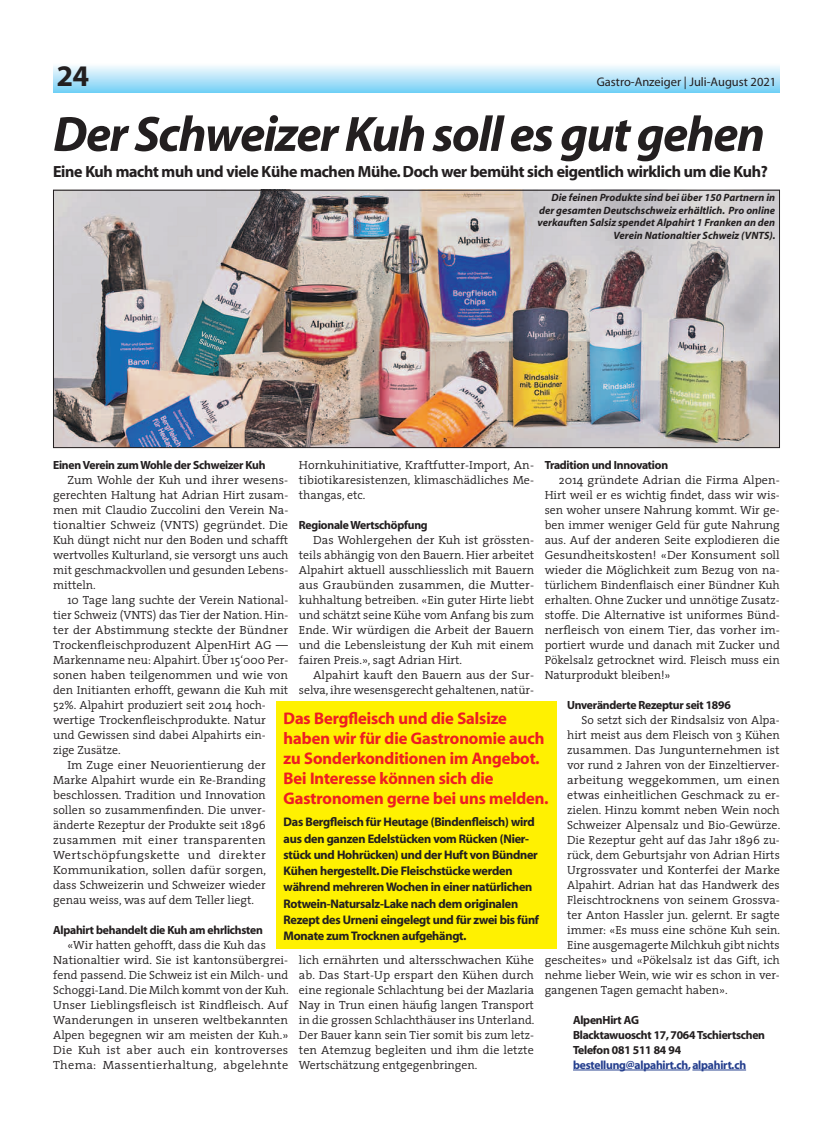
<style>
.page{position:relative;width:833px;height:1134px;background:#fff}
.page>*{position:absolute;margin:0;border:0;box-sizing:border-box;transform-origin:0 0}
.t1{font:italic 700 50px "Myriad";letter-spacing:-.03em;color:#231f20}
.t2{font:30px "Myriad Headline";color:#231f20}
.t3{font:16.88px/20px "Myriad Headline";color:#ee1d23}
.t4{font:16.25px "Myriad Headline";letter-spacing:-.015em;color:#231f20}
.t5{font:12.5px/16.2px "Myriad Headline";letter-spacing:-.015em;color:#231f20}
.t6{font:12.5px "Myriad";color:#231f20}
.t7{font:300 11.88px/15px "The Serif";color:#231f20;text-align:justify}
.t8{font:11.88px/15px "Myriad Headline";letter-spacing:-.015em;color:#231f20}
.t9{font:300 11.88px "The Serif";color:#231f20;scale:1.04 1}
.t10{font:11.88px "Myriad Headline";letter-spacing:-.015em;color:#253f8e}
.t11{font:300 11.88px "The Serif";letter-spacing:.035em;color:#231f20;scale:1.04 1}
.t12{font:300 11.88px "The Serif";letter-spacing:.02em;color:#231f20;scale:1.04 1}
.t13{font:italic 700 10.62px/12.5px "Myriad";color:#231f20;text-align:right}
</style>
<div class="page">
<div style="left:53px;top:64px;width:727px;height:28px;background:linear-gradient(to bottom,#fbfcfe,#7dd2f6)"></div>
<hr style="left:573px;top:1070px;width:115px;height:1px;background:#253f8e">
<hr style="left:692px;top:1070px;width:54px;height:1px;background:#253f8e">
<img style="left:55px;top:192px;width:723px;height:254px">
<div style="left:53px;top:190px;width:727px;height:258px;border:1px solid #231f20"></div>
<div style="left:276px;top:702px;width:280px;height:247px;background:#fff101"></div>
<h2 class="t2" style="left:57px;top:61px;width:34px">24</h2>
<p class="t6" style="left:596px;top:76px;width:181px">Gastro-Anzeiger | Juli-August 2021</p>
<h1 class="t1" style="left:53px;top:108px;width:713px">Der Schweizer Kuh soll es gut gehen</h1>
<h3 class="t4" style="left:53px;top:164px;width:716px">Eine Kuh macht muh und viele Kühe machen Mühe. Doch wer bemüht sich eigentlich wirklich um die Kuh?</h3>
<p class="t13" style="left:537px;top:192px;width:240px">Die feinen Produkte sind bei über 150 Partnern in der gesamten Deutschschweiz erhältlich. Pro online verkauften Salsiz spendet Alpahirt 1 Franken an den Verein Nationaltier Schweiz (VNTS).</p>
<p class="t7" style="left:299px;top:457px;width:237px">Hornkuhinitiative, Kraftfutter-Import, An&shy;tibiotikaresistenzen, klimaschädliches Me&shy;thangas, etc.</p>
<p class="t8" style="left:299px;top:518px;width:130px">Regionale Wertschöpfung</p>
<p class="t7" style="left:299px;top:532px;width:237px;text-indent:14px">Das Wohlergehen der Kuh ist grössten&shy;teils abhängig von den Bauern. Hier arbeitet Alpahirt aktuell ausschliesslich mit Bauern aus Graubünden zusammen, die Mutter&shy;kuhhaltung betreiben. «Ein guter Hirte liebt und schätzt seine Kühe vom Anfang bis zum Ende. Wir würdigen die Arbeit der Bauern und die Lebensleistung der Kuh mit einem fairen Preis.», sagt Adrian Hirt.</p>
<p class="t7" style="left:299px;top:667px;width:237px;text-align:right">Alpahirt kauft den Bauern aus der Sur&shy;selva, ihre wesensgerecht gehaltenen, natür-</p>
<p class="t8" style="left:53px;top:458px;width:214px">Einen Verein zum Wohle der Schweizer Kuh</p>
<p class="t7" style="left:53px;top:472px;width:237px;text-indent:14px">Zum Wohle der Kuh und ihrer wesens&shy;gerechten Haltung hat Adrian Hirt zusam&shy;men mit Claudio Zuccolini den Verein Na&shy;tionaltier Schweiz (VNTS) gegründet. Die Kuh düngt nicht nur den Boden und schafft wertvolles Kulturland, sie versorgt uns auch mit geschmackvollen und gesunden Lebens&shy;mitteln.</p>
<p class="t7" style="left:67px;top:592px;width:222px">10 Tage lang suchte der Verein National-</p>
<p class="t7" style="left:53px;top:607px;width:237px">tier Schweiz (VNTS) das Tier der Nation. Hin-</p>
<p class="t9" style="left:53px;top:620px;width:227px">ter der Abstimmung steckte der Bündner</p>
<p class="t7" style="left:53px;top:637px;width:236px">Trockenfleischproduzent AlpenHirt AG —</p>
<p class="t7" style="left:53px;top:652px;width:237px">Markenname neu: Alpahirt. Über 15‘000 Per-</p>
<p class="t7" style="left:53px;top:667px;width:236px">sonen haben teilgenommen und wie von</p>
<p class="t7" style="left:53px;top:682px;width:237px">den Initianten erhofft, gewann die Kuh mit</p>
<p class="t7" style="left:53px;top:697px;width:214px">52%. Alpahirt produziert seit 2014 hoch-</p>
<p class="t7" style="left:53px;top:712px;width:214px">wertige Trockenfleischprodukte. Natur</p>
<p class="t7" style="left:53px;top:727px;width:214px">und Gewissen sind dabei Alpahirts ein-</p>
<p class="t7" style="left:53px;top:742px;width:69px">zige Zusätze.</p>
<p class="t7" style="left:67px;top:757px;width:200px">Im Zuge einer Neuorientierung der</p>
<p class="t7" style="left:53px;top:772px;width:214px">Marke Alpahirt wurde ein Re-Branding</p>
<p class="t7" style="left:53px;top:787px;width:214px">beschlossen. Tradition und Innovation</p>
<p class="t7" style="left:53px;top:802px;width:214px">sollen so zusammenfinden. Die unver-</p>
<p class="t7" style="left:53px;top:817px;width:214px">änderte Rezeptur der Produkte seit 1896</p>
<p class="t12" style="left:53px;top:830px;width:206px">zusammen mit einer transparenten</p>
<p class="t11" style="left:53px;top:845px;width:206px">Wertschöpfungskette und direkter</p>
<p class="t9" style="left:53px;top:860px;width:206px">Kommunikation, sollen dafür sorgen,</p>
<p class="t7" style="left:53px;top:877px;width:214px">dass Schweizerin und Schweizer wieder</p>
<p class="t7" style="left:53px;top:892px;width:202px">genau weiss, was auf dem Teller liegt.</p>
<p class="t8" style="left:53px;top:923px;width:211px">Alpahirt behandelt die Kuh am ehrlichsten</p>
<p class="t7" style="left:53px;top:937px;width:237px;text-align:left;text-indent:14px">«Wir hatten gehofft, dass die Kuh das Nationaltier wird. Sie ist kantonsübergrei&shy;fend passend. Die Schweiz ist ein Milch- und Schoggi-Land. Die Milch kommt von der Kuh.<br>Unser Lieblingsfleisch ist Rindfleisch. Auf Wanderungen in unseren weltbekannten Alpen begegnen wir am meisten der Kuh.» Die Kuh ist aber auch ein kontroverses Thema: Massentierhaltung, abgelehnte</p>
<p class="t8" style="left:544px;top:458px;width:125px">Tradition und Innovation</p>
<p class="t7" style="left:544px;top:472px;width:237px;text-indent:14px">2014 gründete Adrian die Firma Alpen-Hirt weil er es wichtig findet, dass wir wis&shy;sen woher unsere Nahrung kommt. Wir ge&shy;ben immer weniger Geld für gute Nahrung aus. Auf der anderen Seite explodieren die Gesundheitskosten! «Der Konsument soll wieder die Möglichkeit zum Bezug von na&shy;türlichem Bindenflaisch einer Bündner Kuh erhalten. Ohne Zucker und unnötige Zusatz&shy;stoffe. Die Alternative ist uniformes Bünd&shy;nerfleisch von einem Tier, das vorher im&shy;portiert wurde und danach mit Zucker und Pökelsalz getrocknet wird. Fleisch muss ein Naturprodukt bleiben!»</p>
<p class="t8" style="left:567px;top:698px;width:165px">Unveränderte Rezeptur seit 1896</p>
<p class="t7" style="left:581px;top:712px;width:199px">So setzt sich der Rindsalsiz von Alpa-</p>
<p class="t7" style="left:567px;top:727px;width:214px">hirt meist aus dem Fleisch von 3 Kühen</p>
<p class="t7" style="left:567px;top:742px;width:214px">zusammen. Das Jungunternehmen ist</p>
<p class="t7" style="left:567px;top:757px;width:214px">vor rund 2 Jahren von der Einzeltierver-</p>
<p class="t9" style="left:567px;top:770px;width:206px">arbeitung weggekommen, um einen</p>
<p class="t7" style="left:567px;top:787px;width:214px">etwas einheitlichen Geschmack zu er-</p>
<p class="t7" style="left:567px;top:802px;width:214px">zielen. Hinzu kommt neben Wein noch</p>
<p class="t7" style="left:567px;top:817px;width:215px">Schweizer Alpensalz und Bio-Gewürze.</p>
<p class="t7" style="left:567px;top:832px;width:214px">Die Rezeptur geht auf das Jahr 1896 zu-</p>
<p class="t7" style="left:567px;top:847px;width:214px">rück, dem Geburtsjahr von Adrian Hirts</p>
<p class="t7" style="left:567px;top:862px;width:214px">Urgrossvater und Konterfei der Marke</p>
<p class="t7" style="left:567px;top:877px;width:214px">Alpahirt. Adrian hat das Handwerk des</p>
<p class="t7" style="left:567px;top:892px;width:214px">Fleischtrocknens von seinem Grossva-</p>
<p class="t7" style="left:567px;top:907px;width:214px">ter Anton Hassler jun. gelernt. Er sagte</p>
<p class="t7" style="left:567px;top:922px;width:214px">immer: «Es muss eine schöne Kuh sein.</p>
<p class="t7" style="left:567px;top:937px;width:214px">Eine ausgemagerte Milchkuh gibt nichts</p>
<p class="t7" style="left:544px;top:952px;width:237px">gescheites» und «Pökelsalz ist das Gift, ich</p>
<p class="t7" style="left:544px;top:967px;width:237px">nehme lieber Wein, wie wir es schon in ver-</p>
<p class="t7" style="left:544px;top:982px;width:185px">gangenen Tagen gemacht haben».</p>
<p class="t8" style="left:573px;top:1013px;width:193px">AlpenHirt AG<br>Blacktawuoscht 17, 7064 Tschiertschen<br>Telefon 081 511 84 94</p>
<p class="t10" style="left:573px;top:1059px;width:174px">bestellung@alpahirt.ch, alpahirt.ch</p>
<h3 class="t3" style="left:283px;top:709px;width:267px">Das Bergfleisch und die Salsize haben wir für die Gastronomie auch zu Sonderkonditionen im Angebot.<br>Bei Interesse können sich die<br>Gastronomen gerne bei uns melden.</h3>
<p class="t5" style="left:283px;top:814px;width:257px">Das Bergfleisch für Heutage (Bindenfleisch) wird aus den ganzen Edelstücken vom Rücken (Nier&shy;stück und Hohrücken) und der Huft von Bündner Kühen hergestellt. Die Fleischstücke werden während mehreren Wochen in einer natürlichen Rotwein-Natursalz-Lake nach dem originalen Rezept des Urneni eingelegt und für zwei bis fünf Monate zum Trocknen aufgehängt.</p>
<p class="t7" style="left:299px;top:952px;width:237px">lich ernährten und altersschwachen Kühe ab. Das Start-Up erspart den Kühen durch eine regionale Schlachtung bei der Mazlaria Nay in Trun einen häufig langen Transport in die grossen Schlachthäuser ins Unterland.<br>Der Bauer kann sein Tier somit bis zum letz&shy;ten Atemzug begleiten und ihm die letzte Wertschätzung entgegenbringen.</p>
</div>
